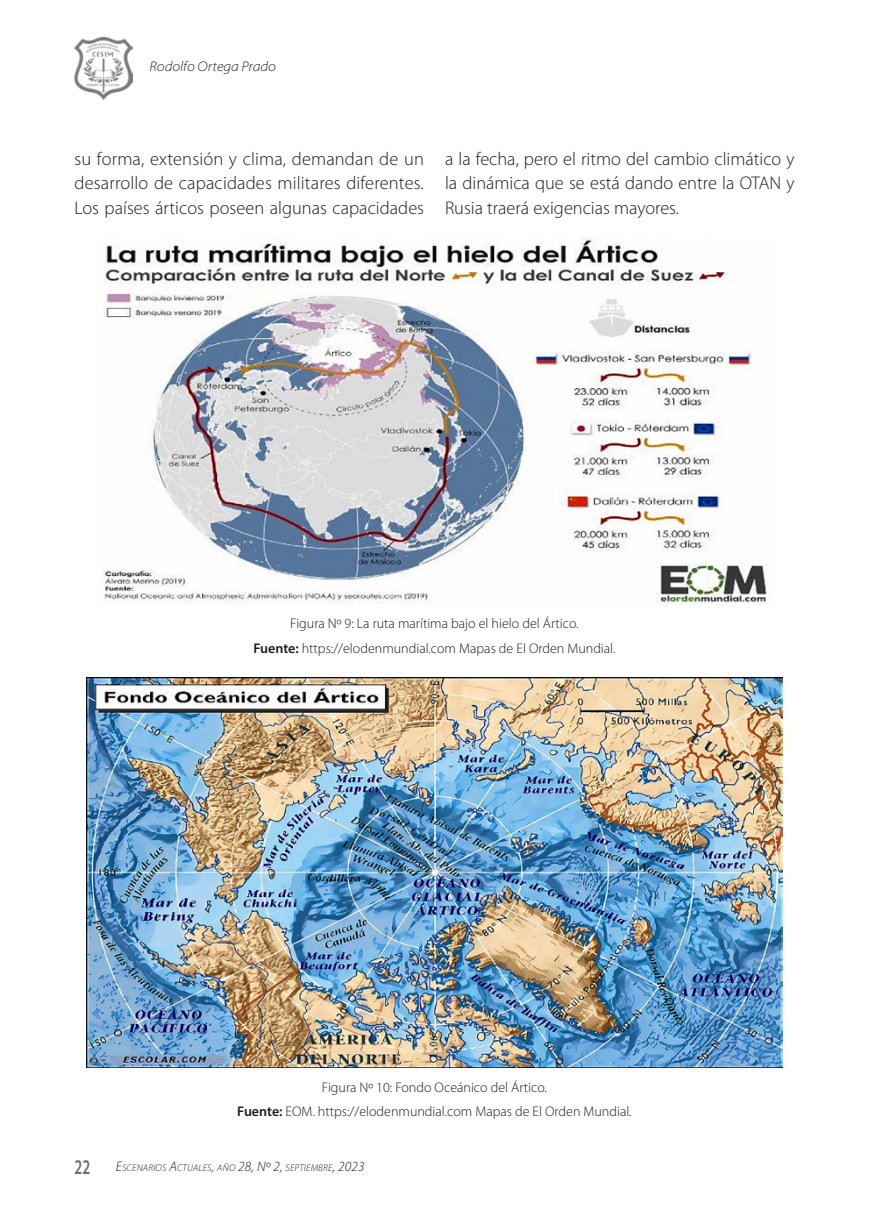
<style>
.page{position:relative;width:869px;height:1216px;background:#fff}
.page>*{position:absolute;margin:0;border:0;box-sizing:border-box;transform-origin:0 0}
.t1{font:600 21px "Myriad Pro";color:#706f6f;scale:.7 1}
.t2{font:300 18.38px/24.3px "Myriad Pro";color:#1d1d1b;text-align:justify}
.t3{font:300 14px/24.3px "Myriad Pro";color:#1d1d1b;text-align:center}
.t4{font:italic 300 semi-expanded 14px "Myriad Pro";color:#1d1d1b}
.t5{font:italic 300 9.8px "Myriad Pro";letter-spacing:.02em;color:#1d1d1b}
.s1{font-weight:600}
.s2{font-size:14px}
</style>
<div class="page">
<img style="left:74px;top:37px;width:58px;height:62px">
<img style="left:86px;top:677px;width:696px;height:390px">
<img style="left:103px;top:238px;width:664px;height:365px">
<p class="t4" style="left:149px;top:58px;width:128px">Rodolfo Ortega Prado</p>
<p class="t2" style="left:74px;top:147px;width:351px">su forma, extensión y clima, demandan de un desarrollo de capacidades militares diferentes.<br>Los países árticos poseen algunas capacidades</p>
<p class="t2" style="left:445px;top:147px;width:351px">a la fecha, pero el ritmo del cambio climático y la dinámica que se está dando entre la OTAN y Rusia traerá exigencias mayores.</p>
<p class="t3" style="left:253px;top:611px;width:363px">Figura Nº 9: La ruta marítima bajo el hielo del Ártico.<br><span class="s1">Fuente:</span> https://elodenmundial.com Mapas de El Orden Mundial.</p>
<p class="t1" style="left:74px;top:1153px;width:24px">22</p>
<p class="t3" style="left:237px;top:1075px;width:395px">Figura Nº 10: Fondo Oceánico del Ártico.<br><span class="s1">Fuente:</span> EOM. https://elodenmundial.com Mapas de El Orden Mundial.</p>
<p class="t5" style="left:116px;top:1162px;width:250px"><span class="s2">E</span>SCENARIOS <span class="s2">A</span>CTUALES<span class="s2">,</span> AÑO <span class="s2">28, Nº 2,</span> SEPTIEMBRE<span class="s2">, 2023</span></p>
</div>
